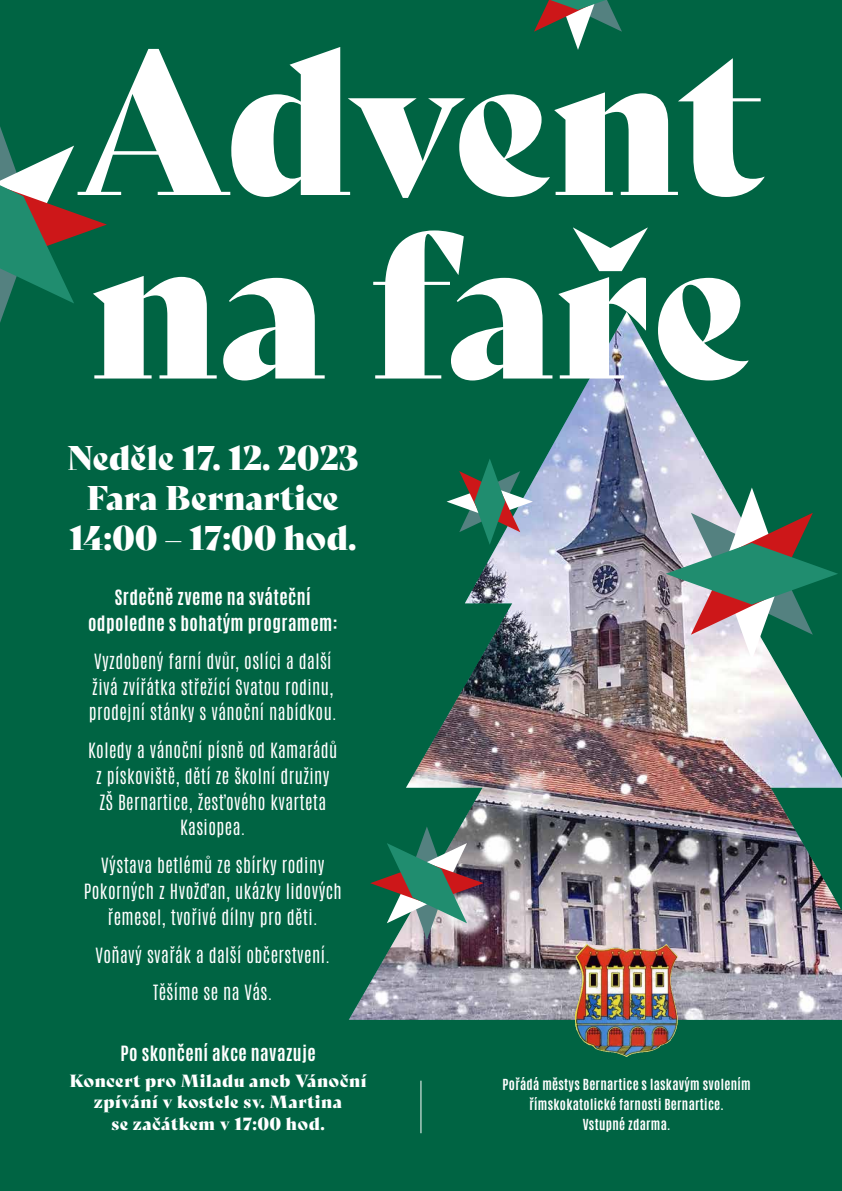
<style>
.page{position:relative;width:842px;height:1191px;background:#006443}
.page>*{position:absolute;margin:0;border:0;box-sizing:border-box;transform-origin:0 0}
.t1{font:197.3px/183.5px "Bely Display";color:#fff}
.t2{font:33.3px/40.3px "Bely Display";color:#fff;text-align:center}
.t3{font:300 17.9px/25.7px "Antonio";letter-spacing:.025em;color:#fff;text-align:center}
.t4{font:700 17.9px/25.7px "Antonio";letter-spacing:.025em;color:#fff;text-align:center}
.t5{font:17.1px/21.4px "Bely Display";letter-spacing:.025em;color:#fff;text-align:center}
.t6{font:700 13px/20.4px "Antonio";letter-spacing:.025em;color:#fff;text-align:center}
</style>
<div class="page">
<img style="left:349px;top:312px;width:493px;height:708px">
<svg style="left:447px;top:458px;width:86px;height:87px"></svg>
<svg style="left:666px;top:487px;width:172px;height:173px"></svg>
<svg style="left:370px;top:826px;width:114px;height:114px"></svg>
<svg style="left:534px;top:0;width:88px;height:50px"></svg>
<svg style="left:0;top:127px;width:107px;height:196px"></svg>
<hr style="left:421px;top:1080px;width:1px;height:53px;background:#fff">
<img style="left:576px;top:944px;width:102px;height:112px">
<h1 class="t1" style="left:78px;top:15px;width:687px">Advent na faře</h1>
<h2 class="t2" style="left:67px;top:435px;width:293px">Neděle 17. 12. 2023<br>Fara Bernartice<br>14:00 – 17:00 hod.</h2>
<p class="t4" style="left:88px;top:585px;width:251px">Srdečně zveme na sváteční odpoledne s bohatým programem:</p>
<p class="t3" style="left:89px;top:648px;width:250px">Vyzdobený farní dvůr, oslíci a další živá zvířátka střežící Svatou rodinu, prodejní stánky s vánoční nabídkou.</p>
<p class="t3" style="left:88px;top:738px;width:251px">Koledy a vánoční písně od Kamarádů z pískoviště, dětí ze školní družiny<br>ZŠ Bernartice, žesťového kvarteta<br>Kasiopea.</p>
<p class="t3" style="left:84px;top:853px;width:260px">Výstava betlémů ze sbírky rodiny<br>Pokorných z Hvožďan, ukázky lidových řemesel, tvořivé dílny pro děti.</p>
<p class="t3" style="left:96px;top:936px;width:236px;line-height:37.9px">Voňavý svařák a další občerstvení.<br>Těšíme se na Vás.</p>
<p class="t4" style="left:121px;top:1040px;width:197px">Po skončení akce navazuje</p>
<p class="t5" style="left:70px;top:1068px;width:299px">Koncert pro Miladu aneb Vánoční zpívání v kostele sv. Martina<br>se začátkem v 17:00 hod.</p>
<p class="t6" style="left:503px;top:1074px;width:250px">Pořádá městys Bernartice s laskavým svolením římskokatolické farnosti Bernartice.<br>Vstupné zdarma.</p>
</div>
